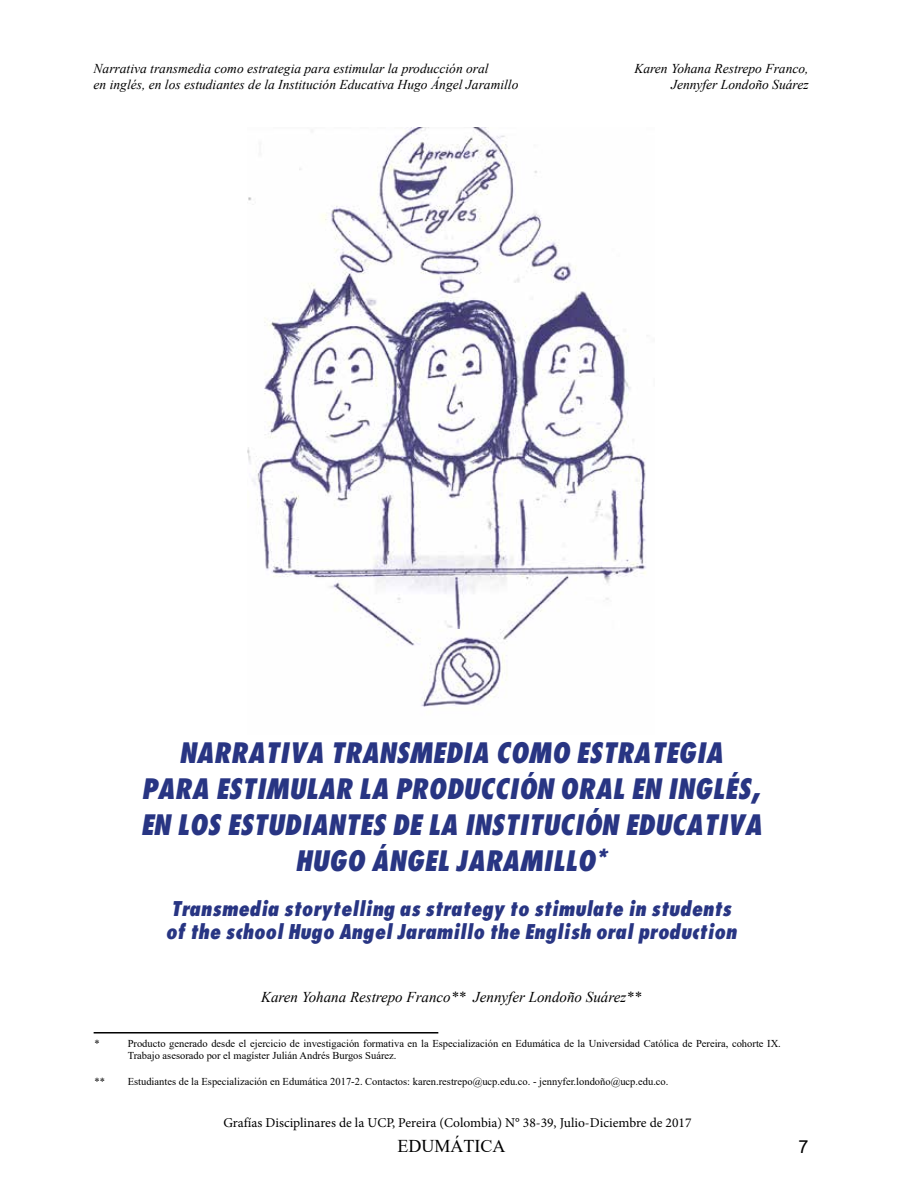
<style>
.page{position:relative;width:915px;height:1191px;background:#fff}
.page>*{position:absolute;margin:0;border:0;box-sizing:border-box;transform-origin:0 0}
.t1{font:italic 27px/36px "Futura Cond X Boold";color:#283583;text-align:center}
.t2{font:italic 19.5px/22.5px "Futura Cond X Boold";color:#283583}
.t3{font:18px "Times New Roman";color:#000}
.t4{font:18px "Arial";color:#000}
.t5{font:italic 15px "Times New Roman";color:#000}
.t6{font:italic 13.5px/16.2px "Times New Roman";color:#000}
.t7{font:13.5px "Minion Pro";color:#000}
.t8{font:10.5px/12.6px "Times New Roman";color:#000}
</style>
<div class="page">
<hr style="left:94px;top:1032px;width:344px;height:1px;background:#000">
<img style="left:248px;top:128px;width:398px;height:579px">
<p class="t6" style="left:94px;top:60px;width:426px">Narrativa transmedia como estrategia para estimular la producción oral<br>en inglés, en los estudiantes de la Institución Educativa Hugo Ángel Jaramillo</p>
<p class="t6" style="left:634px;top:60px;width:176px;text-align:right">Karen Yohana Restrepo Franco,<br>Jennyfer Londoño Suárez</p>
<h1 class="t1" style="left:140px;top:734px;width:622px">NARRATIVA TRANSMEDIA COMO ESTRATEGIA<br>PARA ESTIMULAR LA PRODUCCIÓN ORAL EN INGLÉS, EN LOS ESTUDIANTES DE LA INSTITUCIÓN EDUCATIVA HUGO ÁNGEL JARAMILLO*</h1>
<h2 class="t2" style="left:165px;top:897px;width:572px">Transmedia storytelling as strategy to stimulate in students of the school Hugo Angel Jaramillo the English oral production</h2>
<h3 class="t5" style="left:261px;top:986px;width:381px">Karen Yohana Restrepo Franco** Jennyfer Londoño Suárez**</h3>
<p class="t8" style="left:95px;top:1036px;width:7px">*</p>
<p class="t8" style="left:128px;top:1036px;width:654px">Producto generado desde el ejercicio de investigación formativa en la Especialización en Edumática de la Universidad Católica de Pereira, cohorte IX.<br>Trabajo asesorado por el magíster Julián Andrés Burgos Suárez.</p>
<p class="t8" style="left:95px;top:1074px;width:12px">**</p>
<p class="t8" style="left:128px;top:1074px;width:542px">Estudiantes de la Especialización en Edumática 2017-2. Contactos: karen.restrepo@ucp.edu.co. - jennyfer.londoño@ucp.edu.co.</p>
<p class="t7" style="left:223px;top:1113px;width:469px">Grafías Disciplinares de la UCP, Pereira (Colombia) N° 38-39, Julio-Diciembre de 2017</p>
<h3 class="t3" style="left:397px;top:1133px;width:109px">EDUMÁTICA</h3>
<h3 class="t4" style="left:798px;top:1134px;width:12px">7</h3>
</div>
